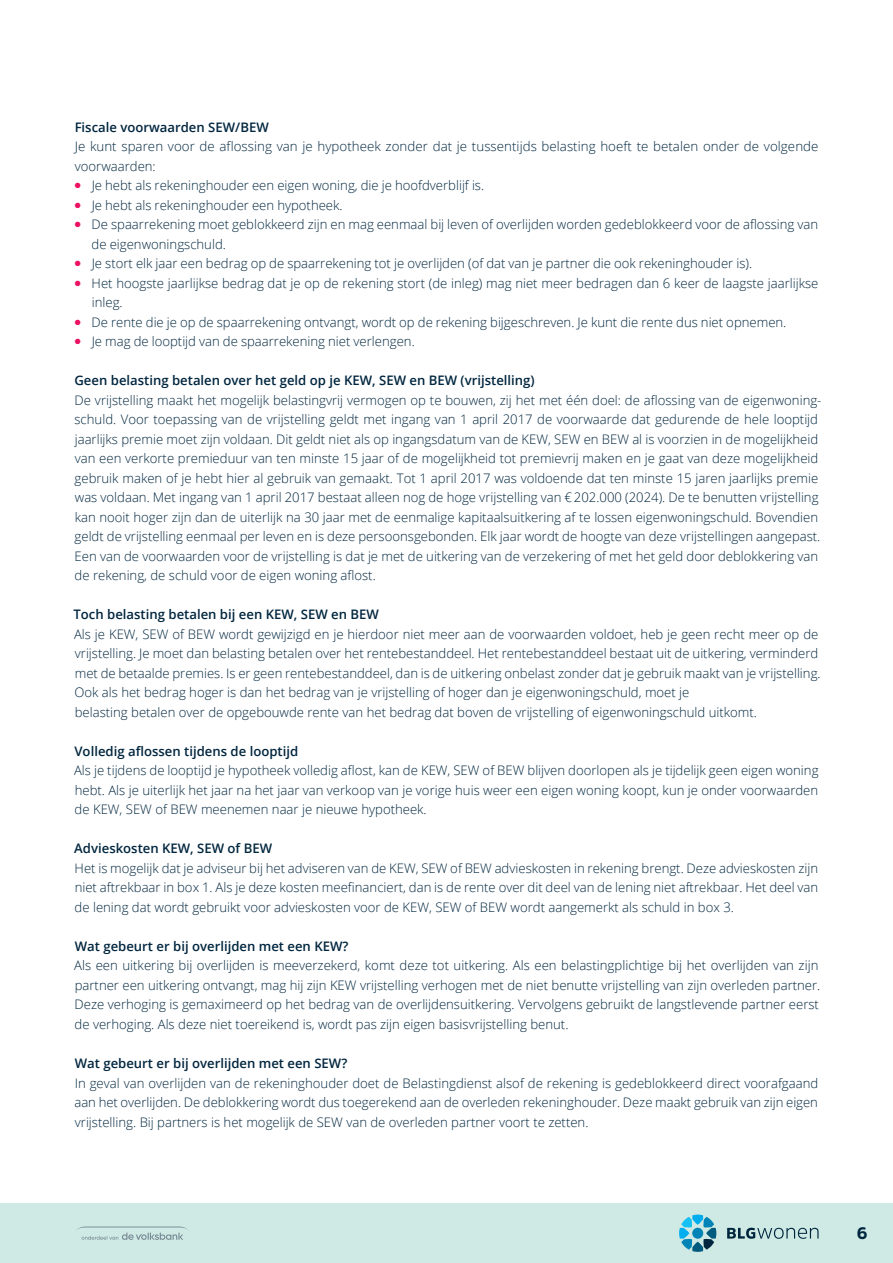
<style>
.page{position:relative;width:893px;height:1263px;background:#fff}
.page>*{position:absolute;margin:0;border:0;box-sizing:border-box;transform-origin:0 0}
.t1{font:900 16.5px "Amsi Pro";color:#00263f}
.t2{font:300 13.2px/19.5px "Open Sans";color:#00263f}
.t3{font:600 13.2px "Open Sans";color:#00263f}
</style>
<div class="page">
<div style="left:0;top:1203px;width:893px;height:60px;background:#cfeae4"></div>
<svg style="left:77px;top:1226px;width:112px;height:14px"></svg>
<svg style="left:727px;top:1228px;width:92px;height:11px"></svg>
<svg style="left:679px;top:1214px;width:37px;height:38px"></svg>
<p class="t3" style="left:75px;top:118px;width:196px">Fiscale voorwaarden SEW/BEW</p>
<p class="t2" style="left:75px;top:136px;width:745px">Je kunt sparen voor de aflossing van je hypotheek zonder dat je tussentijds belasting hoeft te betalen onder de volgende voorwaarden:</p>
<p class="t2" style="left:75px;top:175px;width:411px"><sup>●</sup> Je hebt als rekeninghouder een eigen woning, die je hoofdverblijf is.</p>
<p class="t2" style="left:75px;top:195px;width:269px"><sup>●</sup> Je hebt als rekeninghouder een hypotheek.</p>
<p class="t2" style="left:92px;top:214px;width:728px;text-indent:-17px"><sup>●</sup> De spaarrekening moet geblokkeerd zijn en mag eenmaal bij leven of overlijden worden gedeblokkeerd voor de aflossing van de eigenwoningschuld.</p>
<p class="t2" style="left:75px;top:253px;width:679px"><sup>●</sup> Je stort elk jaar een bedrag op de spaarrekening tot je overlijden (of dat van je partner die ook rekeninghouder is).</p>
<p class="t2" style="left:92px;top:273px;width:728px;text-indent:-17px"><sup>●</sup> Het hoogste jaarlijkse bedrag dat je op de rekening stort (de inleg) mag niet meer bedragen dan 6 keer de laagste jaarlijkse inleg.</p>
<p class="t2" style="left:75px;top:312px;width:713px"><sup>●</sup> De rente die je op de spaarrekening ontvangt, wordt op de rekening bijgeschreven. Je kunt die rente dus niet opnemen.</p>
<p class="t2" style="left:75px;top:331px;width:342px"><sup>●</sup> Je mag de looptijd van de spaarrekening niet verlengen.</p>
<p class="t3" style="left:74px;top:372px;width:462px">Geen belasting betalen over het geld op je KEW, SEW en BEW (vrijstelling)</p>
<p class="t2" style="left:75px;top:390px;width:748px">De vrijstelling maakt het mogelijk belastingvrij vermogen op te bouwen, zij het met één doel: de aflossing van de eigenwoning&shy;schuld. Voor toepassing van de vrijstelling geldt met ingang van 1 april 2017 de voorwaarde dat gedurende de hele looptijd jaarlijks premie moet zijn voldaan. Dit geldt niet als op ingangsdatum van de KEW, SEW en BEW al is voorzien in de mogelijkheid van een verkorte premieduur van ten minste 15 jaar of de mogelijkheid tot premievrij maken en je gaat van deze mogelijkheid gebruik maken of je hebt hier al gebruik van gemaakt. Tot 1 april 2017 was voldoende dat ten minste 15 jaren jaarlijks premie was voldaan. Met ingang van 1 april 2017 bestaat alleen nog de hoge vrijstelling van € 202.000 (2024). De te benutten vrijstelling kan nooit hoger zijn dan de uiterlijk na 30 jaar met de eenmalige kapitaalsuitkering af te lossen eigenwoningschuld. Bovendien geldt de vrijstelling eenmaal per leven en is deze persoonsgebonden. Elk jaar wordt de hoogte van deze vrijstellingen aangepast.<br>Een van de voorwaarden voor de vrijstelling is dat je met de uitkering van de verzekering of met het geld door deblokkering van de rekening, de schuld voor de eigen woning aflost.</p>
<p class="t3" style="left:74px;top:606px;width:307px">Toch belasting betalen bij een KEW, SEW en BEW</p>
<p class="t2" style="left:74px;top:624px;width:748px">Als je KEW, SEW of BEW wordt gewijzigd en je hierdoor niet meer aan de voorwaarden voldoet, heb je geen recht meer op de vrijstelling. Je moet dan belasting betalen over het rentebestanddeel. Het rentebestanddeel bestaat uit de uitkering, verminderd met de betaalde premies. Is er geen rentebestanddeel, dan is de uitkering onbelast zonder dat je gebruik maakt van je vrijstelling.<br>Ook als het bedrag hoger is dan het bedrag van je vrijstelling of hoger dan je eigenwoningschuld, moet je<br>belasting betalen over de opgebouwde rente van het bedrag dat boven de vrijstelling of eigenwoningschuld uitkomt.</p>
<p class="t3" style="left:74px;top:742px;width:225px">Volledig aflossen tijdens de looptijd</p>
<p class="t2" style="left:74px;top:760px;width:746px;text-align:justify">Als je tijdens de looptijd je hypotheek volledig aflost, kan de KEW, SEW of BEW blijven doorlopen als je tijdelijk geen eigen woning hebt. Als je uiterlijk het jaar na het jaar van verkoop van je vorige huis weer een eigen woning koopt, kun je onder voorwaarden de KEW, SEW of BEW meenemen naar je nieuwe hypotheek.</p>
<p class="t3" style="left:74px;top:840px;width:199px">Advieskosten KEW, SEW of BEW</p>
<p class="t2" style="left:75px;top:858px;width:745px;text-align:justify">Het is mogelijk dat je adviseur bij het adviseren van de KEW, SEW of BEW advieskosten in rekening brengt. Deze advieskosten zijn niet aftrekbaar in box 1. Als je deze kosten meefinanciert, dan is de rente over dit deel van de lening niet aftrekbaar. Het deel van de lening dat wordt gebruikt voor advieskosten voor de KEW, SEW of BEW wordt aangemerkt als schuld in box 3.</p>
<p class="t3" style="left:75px;top:937px;width:275px">Wat gebeurt er bij overlijden met een KEW?</p>
<p class="t2" style="left:74px;top:955px;width:748px">Als een uitkering bij overlijden is meeverzekerd, komt deze tot uitkering. Als een belastingplichtige bij het overlijden van zijn partner een uitkering ontvangt, mag hij zijn KEW vrijstelling verhogen met de niet benutte vrijstelling van zijn overleden partner.<br>Deze verhoging is gemaximeerd op het bedrag van de overlijdensuitkering. Vervolgens gebruikt de langstlevende partner eerst de verhoging. Als deze niet toereikend is, wordt pas zijn eigen basisvrijstelling benut.</p>
<p class="t3" style="left:75px;top:1054px;width:274px">Wat gebeurt er bij overlijden met een SEW?</p>
<p class="t2" style="left:74px;top:1072px;width:745px;text-align:justify">In geval van overlijden van de rekeninghouder doet de Belastingdienst alsof de rekening is gedeblokkeerd direct voorafgaand aan het overlijden. De deblokkering wordt dus toegerekend aan de overleden rekeninghouder. Deze maakt gebruik van zijn eigen vrijstelling. Bij partners is het mogelijk de SEW van de overleden partner voort te zetten.</p>
<p class="t1" style="left:857px;top:1222px;width:12px">6</p>
</div>
